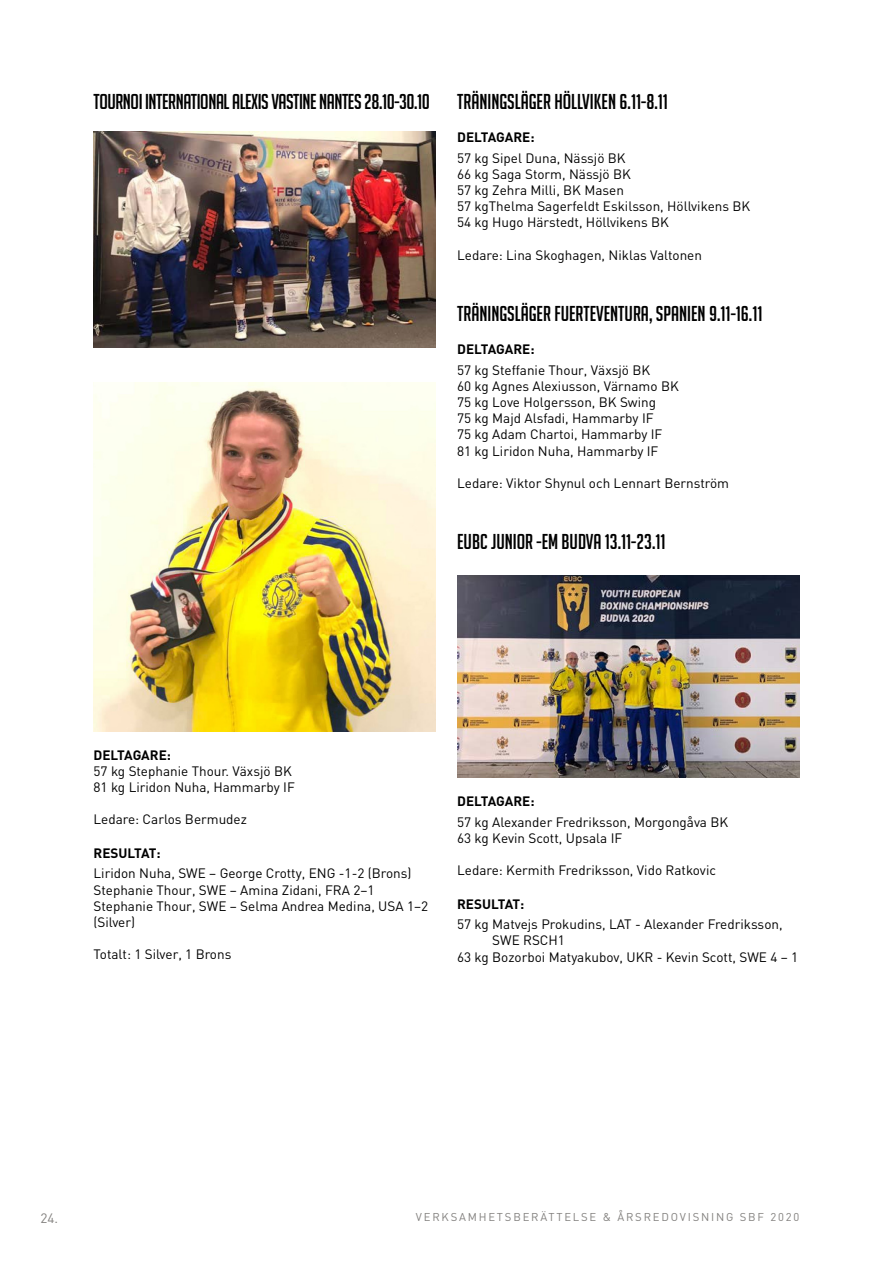
<style>
.page{position:relative;width:893px;height:1263px;background:#fff}
.page>*{position:absolute;margin:0;border:0;box-sizing:border-box;transform-origin:0 0}
.t1{font:21px "Big Noodle Titling";color:#000}
.t2{font:21px "Big Noodle Titling";letter-spacing:-.02em;color:#000}
.t3{font:13.5px/16.2px "DIN";color:#000}
.t4{font:700 13.5px "DIN";color:#000}
.t5{font:13.5px "DIN";color:#83817f}
.t6{font:11.25px "DIN";letter-spacing:.16em;color:#83817f}
</style>
<div class="page">
<img style="left:94px;top:131px;width:342px;height:217px">
<img style="left:94px;top:383px;width:342px;height:348px">
<img style="left:457px;top:576px;width:342px;height:201px">
<h1 class="t2" style="left:94px;top:90px;width:338px">TOURNOI INTERNATIONAL ALEXIS VASTINE NANTES 28.10-30.10</h1>
<h1 class="t1" style="left:457px;top:90px;width:212px">TRÄNINGSLÄGER HÖLLVIKEN 6.11-8.11</h1>
<p class="t4" style="left:457px;top:128px;width:79px">DELTAGARE:</p>
<p class="t3" style="left:457px;top:149px;width:295px">57 kg Sipel Duna, Nässjö BK<br>66 kg Saga Storm, Nässjö BK<br>57 kg Zehra Milli, BK Masen<br>57 kgThelma Sagerfeldt Eskilsson, Höllvikens BK<br>54 kg Hugo Härstedt, Höllvikens BK</p>
<p class="t3" style="left:457px;top:247px;width:246px">Ledare: Lina Skoghagen, Niklas Valtonen</p>
<h1 class="t1" style="left:457px;top:302px;width:307px">TRÄNINGSLÄGER FUERTEVENTURA, SPANIEN 9.11-16.11</h1>
<p class="t4" style="left:457px;top:340px;width:79px">DELTAGARE:</p>
<p class="t3" style="left:457px;top:361px;width:223px">57 kg Steffanie Thour, Växsjö BK<br>60 kg Agnes Alexiusson, Värnamo BK<br>75 kg Love Holgersson, BK Swing<br>75 kg Majd Alsfadi, Hammarby IF<br>75 kg Adam Chartoi, Hammarby IF<br>81 kg Liridon Nuha, Hammarby IF</p>
<p class="t3" style="left:457px;top:475px;width:273px">Ledare: Viktor Shynul och Lennart Bernström</p>
<h1 class="t1" style="left:457px;top:530px;width:210px">EUBC JUNIOR -EM BUDVA 13.11-23.11</h1>
<p class="t4" style="left:94px;top:746px;width:79px">DELTAGARE:</p>
<p class="t3" style="left:94px;top:762px;width:203px">57 kg Stephanie Thour. Växsjö BK<br>81 kg Liridon Nuha, Hammarby IF</p>
<p class="t3" style="left:94px;top:811px;width:155px">Ledare: Carlos Bermudez</p>
<p class="t4" style="left:94px;top:844px;width:69px">RESULTAT:</p>
<p class="t3" style="left:94px;top:865px;width:336px">Liridon Nuha, SWE – George Crotty, ENG -1-2 (Brons)<br>Stephanie Thour, SWE – Amina Zidani, FRA 2–1<br>Stephanie Thour, SWE – Selma Andrea Medina, USA 1–2 (Silver)</p>
<p class="t3" style="left:94px;top:946px;width:139px">Totalt: 1 Silver, 1 Brons</p>
<p class="t4" style="left:457px;top:792px;width:79px">DELTAGARE:</p>
<p class="t3" style="left:457px;top:813px;width:273px">57 kg Alexander Fredriksson, Morgongåva BK<br>63 kg Kevin Scott, Upsala IF</p>
<p class="t3" style="left:457px;top:862px;width:260px">Ledare: Kermith Fredriksson, Vido Ratkovic</p>
<p class="t4" style="left:457px;top:895px;width:69px">RESULTAT:</p>
<p class="t3" style="left:457px;top:916px;width:327px">57 kg Matvejs Prokudins, LAT - Alexander Fredriksson,</p>
<p class="t3" style="left:492px;top:932px;width:74px">SWE RSCH1</p>
<p class="t3" style="left:457px;top:948px;width:343px">63 kg Bozorboi Matyakubov, UKR - Kevin Scott, SWE 4 – 1</p>
<p class="t5" style="left:40px;top:1209px;width:19px">24.</p>
<p class="t6" style="left:416px;top:1210px;width:385px">VERKSAMHETSBERÄTTELSE &amp; ÅRSREDOVISNING SBF 2020</p>
</div>
